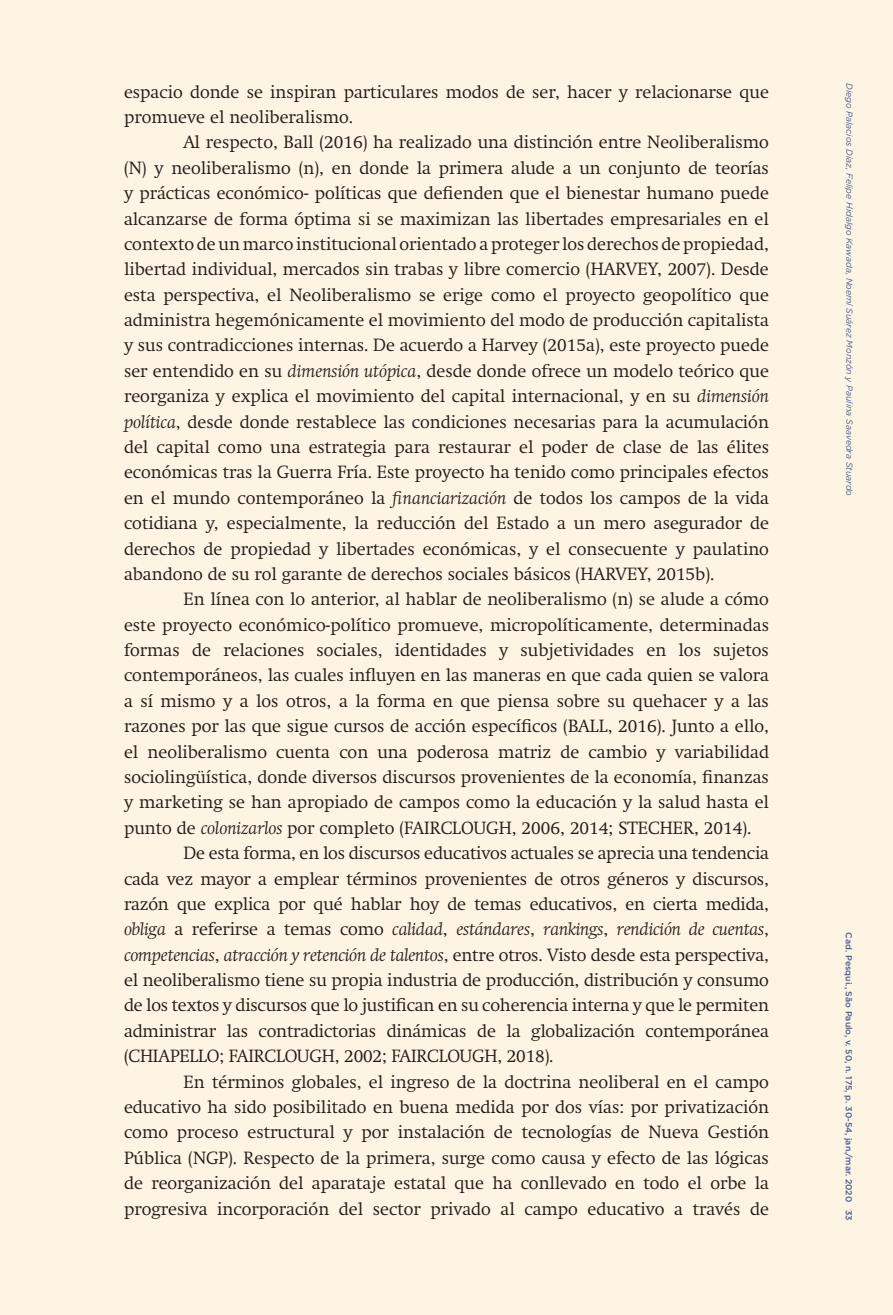
<style>
.page{position:relative;width:893px;height:1315px;background:#fef4e4}
.page>*{position:absolute;margin:0;border:0;box-sizing:border-box;transform-origin:0 0}
.CorpoRecuo{font:300 17.5px/25.4px "Swift";color:#231f20;text-align:justify}
.t1{font:italic 8.75px "Gotham HTF";color:#4361ac}
.t2{font:500 8.75px "Gotham HTF";color:#4361ac}
.s1{font-style:italic}
</style>
<div class="page">
<p class="CorpoRecuo" style="left:124px;top:79px;width:646px">espacio donde se inspiran particulares modos de ser, hacer y relacionarse que promueve el neoliberalismo.</p>
<p class="CorpoRecuo" style="left:124px;top:130px;width:646px;text-indent:60px">Al respecto, Ball (2016) ha realizado una distinción entre Neoliberalismo (N) y neoliberalismo (n), en donde la primera alude a un conjunto de teorías y prácticas económico- políticas que defienden que el bienestar humano puede alcanzarse de forma óptima si se maximizan las libertades empresariales en el contexto de un marco institucional orientado a proteger los derechos de propiedad, libertad individual, mercados sin trabas y libre comercio (HARVEY, 2007). Desde esta perspectiva, el Neoliberalismo se erige como el proyecto geopolítico que administra hegemónicamente el movimiento del modo de producción capitalista y sus contradicciones internas. De acuerdo a Harvey (2015a), este proyecto puede ser entendido en su <span class="s1">dimensión utópica</span>, desde donde ofrece un modelo teórico que reorganiza y explica el movimiento del capital internacional, y en su <span class="s1">dimensión política</span>, desde donde restablece las condiciones necesarias para la acumulación del capital como una estrategia para restaurar el poder de clase de las élites económicas tras la Guerra Fría. Este proyecto ha tenido como principales efectos en el mundo contemporáneo la <span class="s1">financiarización</span> de todos los campos de la vida cotidiana y, especialmente, la reducción del Estado a un mero asegurador de derechos de propiedad y libertades económicas, y el consecuente y paulatino abandono de su rol garante de derechos sociales básicos (HARVEY, 2015b).</p>
<p class="CorpoRecuo" style="left:124px;top:587px;width:646px;text-indent:60px">En línea con lo anterior, al hablar de neoliberalismo (n) se alude a cómo este proyecto económico-político promueve, micropolíticamente, determinadas formas de relaciones sociales, identidades y subjetividades en los sujetos contemporáneos, las cuales influyen en las maneras en que cada quien se valora a sí mismo y a los otros, a la forma en que piensa sobre su quehacer y a las razones por las que sigue cursos de acción específicos (BALL, 2016). Junto a ello, el neoliberalismo cuenta con una poderosa matriz de cambio y variabilidad sociolingüística, donde diversos discursos provenientes de la economía, finanzas y marketing se han apropiado de campos como la educación y la salud hasta el punto de <span class="s1">colonizarlos</span> por completo (FAIRCLOUGH, 2006, 2014; STECHER, 2014).</p>
<p class="CorpoRecuo" style="left:124px;top:840px;width:646px;text-indent:60px">De esta forma, en los discursos educativos actuales se aprecia una tendencia cada vez mayor a emplear términos provenientes de otros géneros y discursos, razón que explica por qué hablar hoy de temas educativos, en cierta medida, <span class="s1">obliga</span> a referirse a temas como <span class="s1">calidad</span>, <span class="s1">estándares</span>, <span class="s1">rankings</span>, <span class="s1">rendición de cuentas</span>, <span class="s1">competencias</span>, <span class="s1">atracción y retención de talentos</span>, entre otros. Visto desde esta perspectiva, el neoliberalismo tiene su propia industria de producción, distribución y consumo de los textos y discursos que lo justifican en su coherencia interna y que le permiten administrar las contradictorias dinámicas de la globalización contemporánea (CHIAPELLO; FAIRCLOUGH, 2002; FAIRCLOUGH, 2018).</p>
<p class="CorpoRecuo" style="left:124px;top:1069px;width:646px;text-indent:60px">En términos globales, el ingreso de la doctrina neoliberal en el campo educativo ha sido posibilitado en buena medida por dos vías: por privatización como proceso estructural y por instalación de tecnologías de Nueva Gestión Pública (NGP). Respecto de la primera, surge como causa y efecto de las lógicas de reorganización del aparataje estatal que ha conllevado en todo el orbe la progresiva incorporación del sector privado al campo educativo a través de</p>
<p class="t1" style="left:854px;top:83px;width:414px;rotate:90deg">Diego Palacios Díaz, Felipe Hidalgo Kawada, Noemí Suárez Monzón y Paulina Saavedra Stuardo</p>
<p class="t2" style="left:854px;top:932px;width:290px;rotate:90deg">Cad. Pesqui., São Paulo, v. 50, n. 175, p. 30-54, jan./mar. 2020 33</p>
</div>
